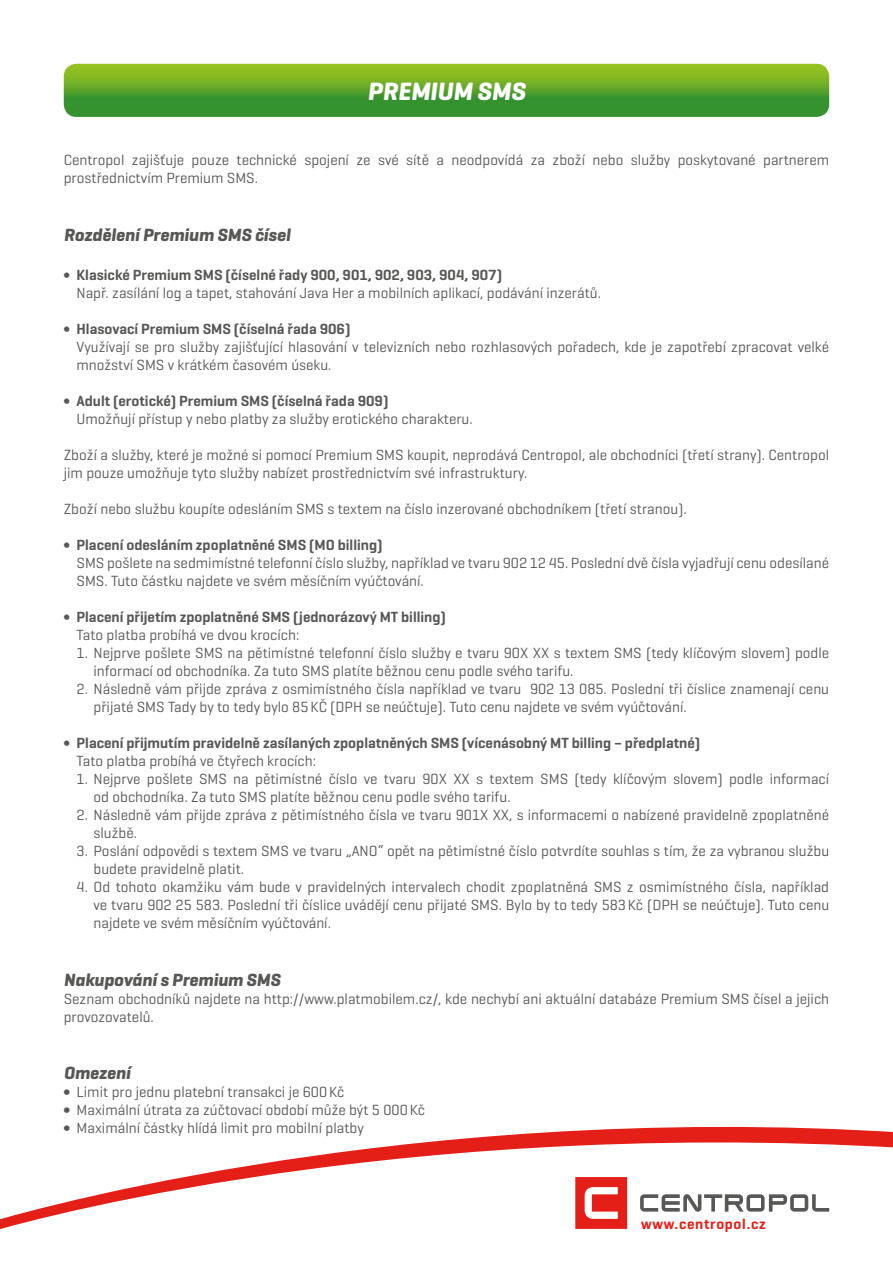
<style>
.page{position:relative;width:893px;height:1263px;background:#fff}
.page>*{position:absolute;margin:0;border:0;box-sizing:border-box;transform-origin:0 0}
.t1{font:italic 700 25.5px "Geogrotesque";color:#fff}
.t2{font:italic 700 18px "Geogrotesque";color:#575756}
.t3{font:15px/18px "Geogrotesque";color:#575756}
.t4{font:600 15px "Geogrotesque";color:#575756}
.t5{font:600 14.85px "Geogrotesque";letter-spacing:.05em;color:#e41f18}
.s1{font-weight:700}
</style>
<div class="page">
<svg style="left:0;top:1126px;width:893px;height:103px"></svg>
<svg style="left:64px;top:64px;width:765px;height:53px;background:#5da629"></svg>
<h1 class="t1" style="left:367px;top:75px;width:160px">PREMIUM SMS</h1>
<p class="t3" style="left:64px;top:150px;width:767px">Centropol zajišťuje pouze technické spojení ze své sítě a neodpovídá za zboží nebo služby poskytované partnerem prostřednictvím Premium SMS.</p>
<p class="t2" style="left:64px;top:223px;width:228px">Rozdělení Premium SMS čísel</p>
<p class="t4" style="left:64px;top:266px;width:440px">∫ Klasické Premium SMS (číselné řady 900, 901, 902, 903, 904, 907)</p>
<p class="t3" style="left:77px;top:284px;width:526px">Např. zasílání log a tapet, stahování Java Her a mobilních aplikací, podávání inzerátů.</p>
<p class="t4" style="left:64px;top:320px;width:288px">∫ Hlasovací Premium SMS (číselná řada 906)</p>
<p class="t3" style="left:77px;top:338px;width:754px">Využívají se pro služby zajišťující hlasování v televizních nebo rozhlasových pořadech, kde je zapotřebí zpracovat velké množství SMS v krátkém časovém úseku.</p>
<p class="t4" style="left:64px;top:392px;width:326px">∫ Adult (erotické) Premium SMS (číselná řada 909)</p>
<p class="t3" style="left:77px;top:410px;width:398px">Umožňují přístup y nebo platby za služby erotického charakteru.</p>
<p class="t3" style="left:64px;top:446px;width:767px">Zboží a služby, které je možné si pomocí Premium SMS koupit, neprodává Centropol, ale obchodníci (třetí strany). Centropol jim pouze umožňuje tyto služby nabízet prostřednictvím své infrastruktury.</p>
<p class="t3" style="left:64px;top:500px;width:625px">Zboží nebo službu koupíte odesláním SMS s textem na číslo inzerované obchodníkem (třetí stranou).</p>
<p class="t4" style="left:64px;top:536px;width:320px">∫ Placení odesláním zpoplatněné SMS (MO billing)</p>
<p class="t3" style="left:77px;top:554px;width:754px">SMS pošlete na sedmimístné telefonní číslo služby, například ve tvaru 902 12 45. Poslední dvě čísla vyjadřují cenu odesílané<br>SMS. Tuto částku najdete ve svém měsíčním vyúčtování.</p>
<p class="t4" style="left:64px;top:608px;width:384px">∫ Placení přijetím zpoplatněné SMS (jednorázový MT billing)</p>
<p class="t3" style="left:77px;top:626px;width:224px">Tato platba probíhá ve dvou krocích:</p>
<p class="t3" style="left:94px;top:644px;width:737px;text-indent:-17px">1. Nejprve pošlete SMS na pětimístné telefonní číslo služby e tvaru 90X XX s textem SMS (tedy klíčovým slovem) podle informací od obchodníka. Za tuto SMS platíte běžnou cenu podle svého tarifu.</p>
<p class="t3" style="left:94px;top:680px;width:737px;text-indent:-17px">2. Následně vám přijde zpráva z osmimístného čísla například ve tvaru 902 13 085. Poslední tři číslice znamenají cenu přijaté SMS Tady by to tedy bylo 85KČ (DPH se neúčtuje). Tuto cenu najdete ve svém vyúčtování.</p>
<p class="t4" style="left:64px;top:734px;width:638px">∫ Placení přijmutím pravidelně zasílaných zpoplatněných SMS (vícenásobný MT billing – předplatné)</p>
<p class="t3" style="left:77px;top:752px;width:241px">Tato platba probíhá ve čtyřech krocích:</p>
<p class="t3" style="left:94px;top:770px;width:737px;text-indent:-17px">1. Nejprve pošlete SMS na pětimístné číslo ve tvaru 90X XX s textem SMS (tedy klíčovým slovem) podle informací od obchodníka. Za tuto SMS platíte běžnou cenu podle svého tarifu.</p>
<p class="t3" style="left:94px;top:806px;width:737px;text-indent:-17px">2. Následně vám přijde zpráva z pětimístného čísla ve tvaru 901X XX, s informacemi o nabízené pravidelně zpoplatněné službě.</p>
<p class="t3" style="left:94px;top:842px;width:737px;text-indent:-17px">3. Poslání odpovědi s textem SMS ve tvaru „ANO“ opět na pětimístné číslo potvrdíte souhlas s tím, že za vybranou službu budete pravidelně platit.</p>
<p class="t3" style="left:94px;top:878px;width:737px;text-align:justify;text-indent:-17px">4. Od tohoto okamžiku vám bude v pravidelných intervalech chodit zpoplatněná SMS z osmimístného čísla, například ve tvaru 902 25 583. Poslední tři číslice uvádějí cenu přijaté SMS. Bylo by to tedy 583Kč (DPH se neúčtuje). Tuto cenu najdete ve svém měsíčním vyúčtování.</p>
<p class="t2" style="left:64px;top:968px;width:218px">Nakupování s Premium SMS</p>
<p class="t3" style="left:64px;top:989px;width:767px">Seznam obchodníků najdete na http://www.platmobilem.cz/, kde nechybí ani aktuální databáze Premium SMS čísel a jejich provozovatelů.</p>
<p class="t2" style="left:64px;top:1062px;width:68px">Omezení</p>
<p class="t3" style="left:64px;top:1083px;width:363px"><span class="s1">∫</span> Limit pro jednu platební transakci je 600Kč<br><span class="s1">∫</span> Maximální útrata za zúčtovací období může být 5 000Kč <span class="s1">∫</span> Maximální částky hlídá limit pro mobilní platby</p>
<p class="t5" style="left:641px;top:1215px;width:126px">www.centropol.cz</p>
</div>
